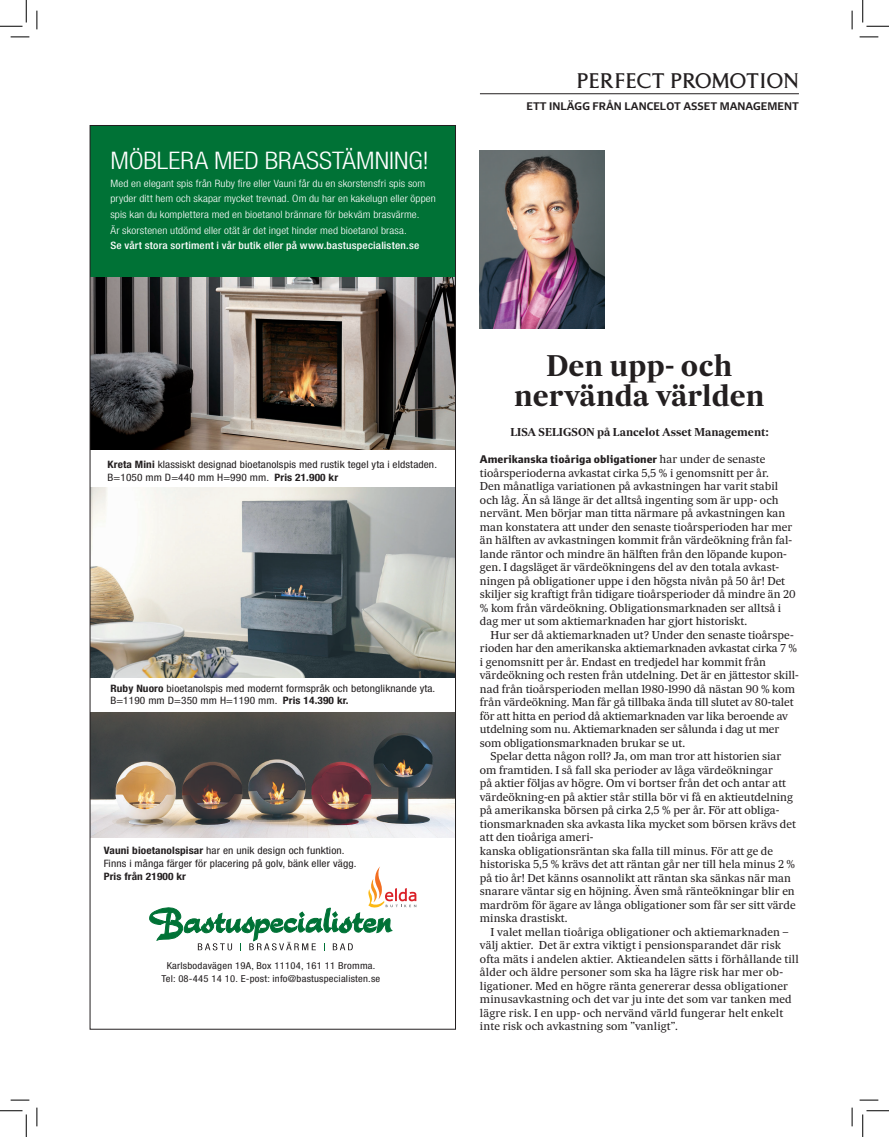
<style>
.page{position:relative;width:889px;height:1137px;background:#fff}
.page>*{position:absolute;margin:0;border:0;box-sizing:border-box;transform-origin:0 0}
.t1{font:700 28.75px "Sueca Dk";color:#231f20}
.t2{font:300 condensed 24.25px "Helvetica Neue LT Std";color:#fff;scale:1.11 1}
.t3{font:21.25px "Forsberg Sv DOT";letter-spacing:.03em;color:#231f20}
.t4{font:11px/13.5px "Sueca Tx";color:#231f20}
.t5{font:700 11px "Sueca Dk";color:#231f20}
.t6{font:700 10.62px "Sueca Nano";color:#231f20}
.t7{font:600 10.62px "Sueca Sans";color:#231f20}
.t8{font:condensed 10.25px/12.8px "Helvetica Neue LT Std";letter-spacing:.01em;color:#231f20;scale:1.11 1}
.t9{font:300 condensed 10.25px/15.6px "Helvetica Neue LT Std";letter-spacing:.01em;color:#fff;scale:1.11 1}
.t10{font:condensed 9.5px/13.1px "Helvetica Neue LT Std";letter-spacing:.02em;color:#231f20;text-align:center;scale:1.11 1}
.s1{font-weight:500}
.s2{font-weight:700}
.s3{font-family:"Sueca Tx";font-weight:400;font-size:11px}
</style>
<div class="page">
<img style="left:480px;top:151px;width:125px;height:178px">
<hr style="left:480px;top:94px;width:319px;height:1px;background:#231f20">
<img style="left:92px;top:488px;width:362px;height:189px">
<img style="left:92px;top:712px;width:362px;height:125px">
<svg style="left:149px;top:866px;width:267px;height:84px"></svg>
<img style="left:92px;top:277px;width:362px;height:173px">
<div style="left:90px;top:125px;width:365px;height:152px;background:#007236"></div>
<svg style="left:11px;top:36px;width:18px;height:2px"></svg>
<svg style="left:859px;top:36px;width:19px;height:2px"></svg>
<svg style="left:11px;top:1099px;width:18px;height:2px"></svg>
<svg style="left:859px;top:1099px;width:19px;height:2px"></svg>
<svg style="left:36px;top:11px;width:2px;height:18px"></svg>
<svg style="left:36px;top:1107px;width:2px;height:19px"></svg>
<svg style="left:851px;top:11px;width:2px;height:18px"></svg>
<svg style="left:851px;top:1107px;width:2px;height:19px"></svg>
<svg style="left:0;top:0;width:27px;height:27px"></svg>
<svg style="left:0;top:1110px;width:27px;height:27px"></svg>
<svg style="left:862px;top:0;width:27px;height:27px"></svg>
<svg style="left:862px;top:1110px;width:27px;height:27px"></svg>
<p class="t2" style="left:110px;top:146px;width:288px">MÖBLERA MED BRASSTÄMNING!</p>
<p class="t9" style="left:110px;top:175px;width:295px">Med en elegant spis från Ruby fire eller Vauni får du en skorstensfri spis som pryder ditt hem och skapar mycket trevnad. Om du har en kakelugn eller öppen spis kan du komplettera med en bioetanol brännare för bekväm brasvärme.<br>Är skorstenen utdömd eller otät är det inget hinder med bioetanol brasa.<br><span class="s1">Se vårt stora sortiment i vår butik eller på www.bastuspecialisten.se</span></p>
<p class="t8" style="left:108px;top:458px;width:298px"><span class="s2">Kreta Mini</span> klassiskt designad bioetanolspis med rustik tegel yta i eldstaden.<br>B=1050 mm D=440 mm H=990 mm. <span class="s2">Pris 21.900 kr</span></p>
<p class="t8" style="left:110px;top:682px;width:294px"><span class="s2">Ruby Nuoro</span> bioetanolspis med modernt formspråk och betongliknande yta.<br>B=1190 mm D=350 mm H=1190 mm. <span class="s2">Pris 14.390 kr.</span></p>
<p class="t8" style="left:104px;top:844px;width:229px"><span class="s2">Vauni bioetanolspisar</span> har en unik design och funktion.<br>Finns i många färger för placering på golv, bänk eller vägg.<br><span class="s2">Pris från 21900 kr</span></p>
<p class="t10" style="left:161px;top:959px;width:199px">Karlsbodavägen 19A, Box 11104, 161 11 Bromma.<br>Tel: 08-445 14 10. E-post: info@bastuspecialisten.se</p>
<p class="t3" style="left:577px;top:70px;width:223px">PERFECT PROMOTION</p>
<p class="t7" style="left:526px;top:100px;width:274px">ETT INLÄGG FRÅN LANCELOT ASSET MANAGEMENT</p>
<p class="t1" style="left:546px;top:348px;width:187px">Den upp- och</p>
<p class="t1" style="left:514px;top:378px;width:252px">nervända världen</p>
<p class="t5" style="left:510px;top:425px;width:260px">LISA SELIGSON på Lancelot Asset Management:</p>
<p class="t6" style="left:480px;top:452px;width:287px">Amerikanska tioåriga obligationer <span class="s3">har under de senaste</span></p>
<p class="t4" style="left:480px;top:466px;width:317px">tioårsperioderna avkastat cirka 5,5 % i genomsnitt per år.<br>Den månatliga variationen på avkastningen har varit stabil och låg. Än så länge är det alltså ingenting som är upp- och nervänt. Men börjar man titta närmare på avkastningen kan man konstatera att under den senaste tioårsperioden har mer än hälften av avkastningen kommit från värdeökning från fal&shy;lande räntor och mindre än hälften från den löpande kupon&shy;gen. I dagsläget är värdeökningens del av den totala avkast&shy;ningen på obligationer uppe i den högsta nivån på 50 år! Det skiljer sig kraftigt från tidigare tioårsperioder då mindre än 20 % kom från värdeökning. Obligationsmarknaden ser alltså i dag mer ut som aktiemarknaden har gjort historiskt.</p>
<p class="t4" style="left:480px;top:628px;width:320px;text-indent:11px">Hur ser då aktiemarknaden ut? Under den senaste tioårspe&shy;rioden har den amerikanska aktiemarknaden avkastat cirka 7 % i genomsnitt per år. Endast en tredjedel har kommit från värdeökning och resten från utdelning. Det är en jättestor skill&shy;nad från tioårsperioden mellan 1980-1990 då nästan 90 % kom från värdeökning. Man får gå tillbaka ända till slutet av 80-talet för att hitta en period då aktiemarknaden var lika beroende av utdelning som nu. Aktiemarknaden ser sålunda i dag ut mer som obligationsmarknaden brukar se ut.</p>
<p class="t4" style="left:480px;top:749px;width:317px;text-indent:11px">Spelar detta någon roll? Ja, om man tror att historien siar om framtiden. I så fall ska perioder av låga värdeökningar<br>på aktier följas av högre. Om vi bortser från det och antar att värdeökning-en på aktier står stilla bör vi få en aktieutdelning på amerikanska börsen på cirka 2,5 % per år. För att obliga&shy;tionsmarknaden ska avkasta lika mycket som börsen krävs det att den tioåriga ameri-</p>
<p class="t4" style="left:480px;top:844px;width:317px">kanska obligationsräntan ska falla till minus. För att ge de historiska 5,5 % krävs det att räntan går ner till hela minus 2 % på tio år! Det känns osannolikt att räntan ska sänkas när man snarare väntar sig en höjning. Även små ränteökningar blir en mardröm för ägare av långa obligationer som får ser sitt värde minska drastiskt.</p>
<p class="t4" style="left:480px;top:925px;width:320px;text-indent:11px">I valet mellan tioåriga obligationer och aktiemarknaden – välj aktier. Det är extra viktigt i pensionsparandet där risk ofta mäts i andelen aktier. Aktieandelen sätts i förhållande till ålder och äldre personer som ska ha lägre risk har mer ob&shy;ligationer. Med en högre ränta genererar dessa obligationer minusavkastning och det var ju inte det som var tanken med lägre risk. I en upp- och nervänd värld fungerar helt enkelt inte risk och avkastning som ”vanligt”.</p>
</div>
